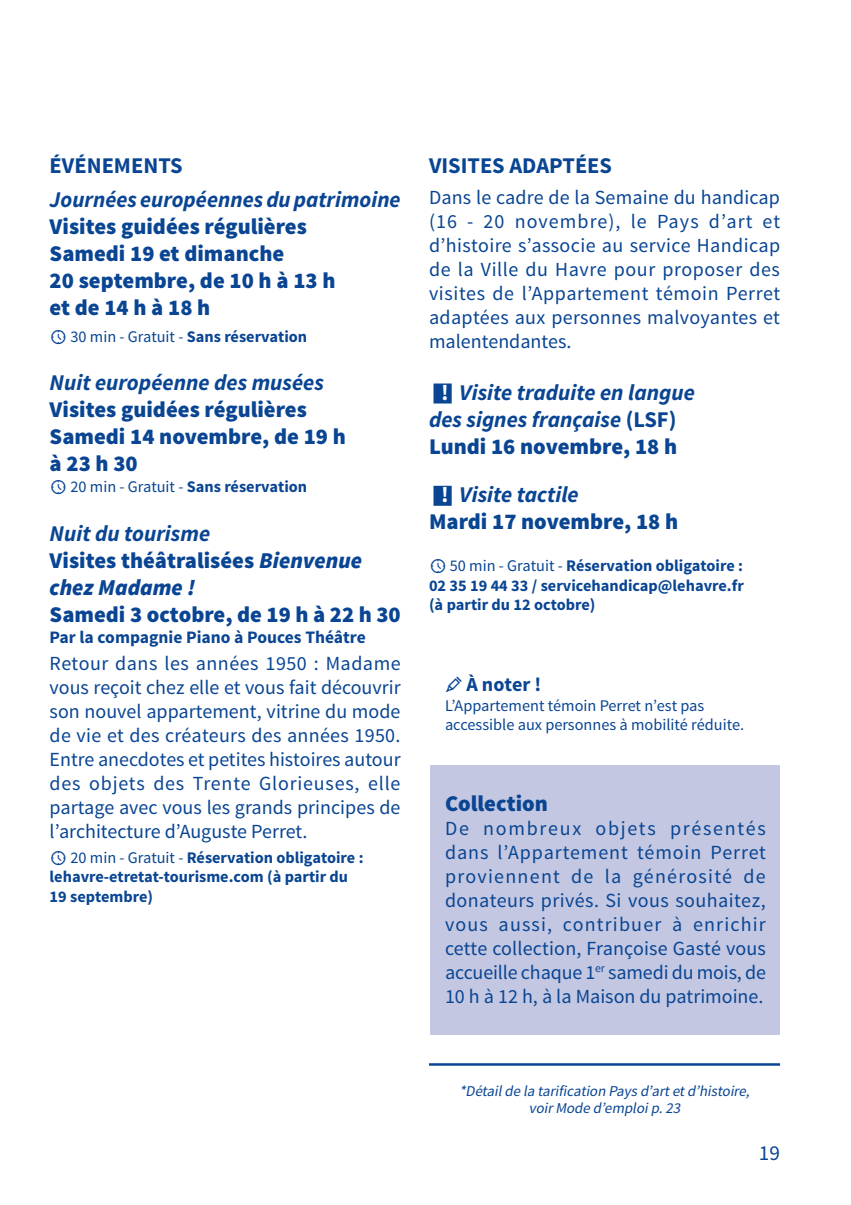
<style>
.page{position:relative;width:851px;height:1205px;background:#fff}
.page>*{position:absolute;margin:0;border:0;box-sizing:border-box;transform-origin:0 0}
.TEXTE_COURANT{font:900 22.5px/27px "Source Sans Pro";color:#094593}
.SOUS_TITRE{font:italic 700 22.5px/27px "Source Sans Pro";color:#094593}
.INFOS_PRATIQUES{font:italic 700 22.5px "Source Sans Pro";color:#094593}
.SOUS_TITRE-2{font:700 22.5px "Source Sans Pro";color:#094593}
.t1{font:21.25px "Source Sans Pro";color:#094593}
.TEXTE_COURANT-2{font:20px/24px "Source Sans Pro";color:#094593;text-align:justify}
.INFOS_PRATIQUES-2{font:700 20px "Source Sans Pro";color:#094593}
.TEXTE_COURANT-3{font:700 17.5px "Source Sans Pro";color:#094593}
.INFOS_PRATIQUES-3{font:700 16.25px/19.5px "Source Sans Pro";color:#094593}
.INFOS_PRATIQUES-4{font:16.25px/19.5px "Source Sans Pro";color:#094593}
.INFOS_PRATIQUES-5{font:italic 15px "Source Sans Pro";color:#094593}
.s1{font-weight:400}
.s2{font-style:italic}
.s3{font-style:normal;color:#fff}
.s4{font-style:normal}
</style>
<div class="page">
<hr style="left:429px;top:1063px;width:351px;height:2px;background:#094593">
<div style="left:431px;top:765px;width:349px;height:270px;background:#c3c7e1"></div>
<div style="left:433px;top:383px;width:18px;height:20px;background:#094593"></div>
<div style="left:433px;top:486px;width:18px;height:20px;background:#094593"></div>
<p class="SOUS_TITRE-2" style="left:50px;top:151px;width:135px">ÉVÉNEMENTS</p>
<p class="SOUS_TITRE" style="left:50px;top:186px;width:352px">Journées européennes du patrimoine</p>
<p class="TEXTE_COURANT" style="left:50px;top:214px;width:259px">Visites guidées régulières</p>
<p class="TEXTE_COURANT" style="left:50px;top:241px;width:287px">Samedi 19 et dimanche<br>20 septembre, de 10 h à 13 h et de 14 h à 18 h</p>
<p class="INFOS_PRATIQUES-3" style="left:70px;top:327px;width:238px"><span class="s1">30 min - Gratuit -</span> Sans réservation</p>
<p class="INFOS_PRATIQUES" style="left:50px;top:368px;width:276px">Nuit européenne des musées</p>
<p class="TEXTE_COURANT" style="left:50px;top:397px;width:259px">Visites guidées régulières</p>
<p class="TEXTE_COURANT" style="left:50px;top:424px;width:298px">Samedi 14 novembre, de 19 h à 23 h 30</p>
<p class="INFOS_PRATIQUES-3" style="left:70px;top:478px;width:238px"><span class="s1">20 min - Gratuit -</span> Sans réservation</p>
<p class="INFOS_PRATIQUES" style="left:50px;top:519px;width:162px">Nuit du tourisme</p>
<p class="TEXTE_COURANT" style="left:50px;top:547px;width:314px">Visites théâtralisées <span class="s2">Bienvenue chez Madame !</span></p>
<p class="TEXTE_COURANT" style="left:50px;top:601px;width:352px">Samedi 3 octobre, de 19 h à 22 h 30</p>
<p class="TEXTE_COURANT-3" style="left:50px;top:625px;width:317px">Par la compagnie Piano à Pouces Théâtre</p>
<p class="TEXTE_COURANT-2" style="left:50px;top:652px;width:352px">Retour dans les années 1950 : Madame vous reçoit chez elle et vous fait découvrir son nouvel appartement, vitrine du mode de vie et des créateurs des années 1950.<br>Entre anecdotes et petites histoires autour des objets des Trente Glorieuses, elle partage avec vous les grands principes de l’architecture d’Auguste Perret.</p>
<p class="INFOS_PRATIQUES-3" style="left:50px;top:848px;width:315px;text-indent:21px"><span class="s1">20 min - Gratuit -</span> Réservation obligatoire : lehavre-etretat-tourisme.com (à partir du<br>19 septembre)</p>
<p class="SOUS_TITRE-2" style="left:429px;top:151px;width:184px">VISITES ADAPTÉES</p>
<p class="TEXTE_COURANT-2" style="left:429px;top:186px;width:352px">Dans le cadre de la Semaine du handicap (16 - 20 novembre), le Pays d’art et d’histoire s’associe au service Handicap de la Ville du Havre pour proposer des visites de l’Appartement témoin Perret adaptées aux personnes malvoyantes et malentendantes.</p>
<p class="SOUS_TITRE" style="left:429px;top:379px;width:267px;text-indent:12px"><span class="s3">!</span> Visite traduite en langue des signes française <span class="s4">(LSF)</span></p>
<p class="TEXTE_COURANT" style="left:429px;top:434px;width:250px">Lundi 16 novembre, 18 h</p>
<p class="SOUS_TITRE" style="left:441px;top:481px;width:139px"><span class="s3">!</span> Visite tactile</p>
<p class="TEXTE_COURANT" style="left:429px;top:509px;width:251px">Mardi 17 novembre, 18 h</p>
<p class="INFOS_PRATIQUES-3" style="left:429px;top:557px;width:316px;text-align:justify;text-indent:21px"><span class="s1">50 min - Gratuit -</span> Réservation obligatoire :<br>02 35 19 44 33 / servicehandicap@lehavre.fr (à partir du 12 octobre)</p>
<p class="INFOS_PRATIQUES-2" style="left:466px;top:672px;width:76px">À noter !</p>
<p class="INFOS_PRATIQUES-4" style="left:445px;top:696px;width:300px">L’Appartement témoin Perret n’est pas accessible aux personnes à mobilité réduite.</p>
<p class="TEXTE_COURANT" style="left:445px;top:791px;width:104px">Collection</p>
<p class="TEXTE_COURANT-2" style="left:445px;top:817px;width:322px">De nombreux objets présentés dans l’Appartement témoin Perret proviennent de la générosité de donateurs privés. Si vous souhaitez, vous aussi, contribuer à enrichir cette collection, Françoise Gasté vous accueille chaque 1<sup>er</sup> samedi du mois, de 10 h à 12 h, à la Maison du patrimoine.</p>
<p class="INFOS_PRATIQUES-5" style="left:459px;top:1081px;width:295px">*Détailde la tarification Paysd’artetd’histoire,</p>
<p class="INFOS_PRATIQUES-5" style="left:528px;top:1099px;width:156px">voirMode d’emploip.23</p>
<p class="t1" style="left:758px;top:1140px;width:23px">19</p>
</div>
